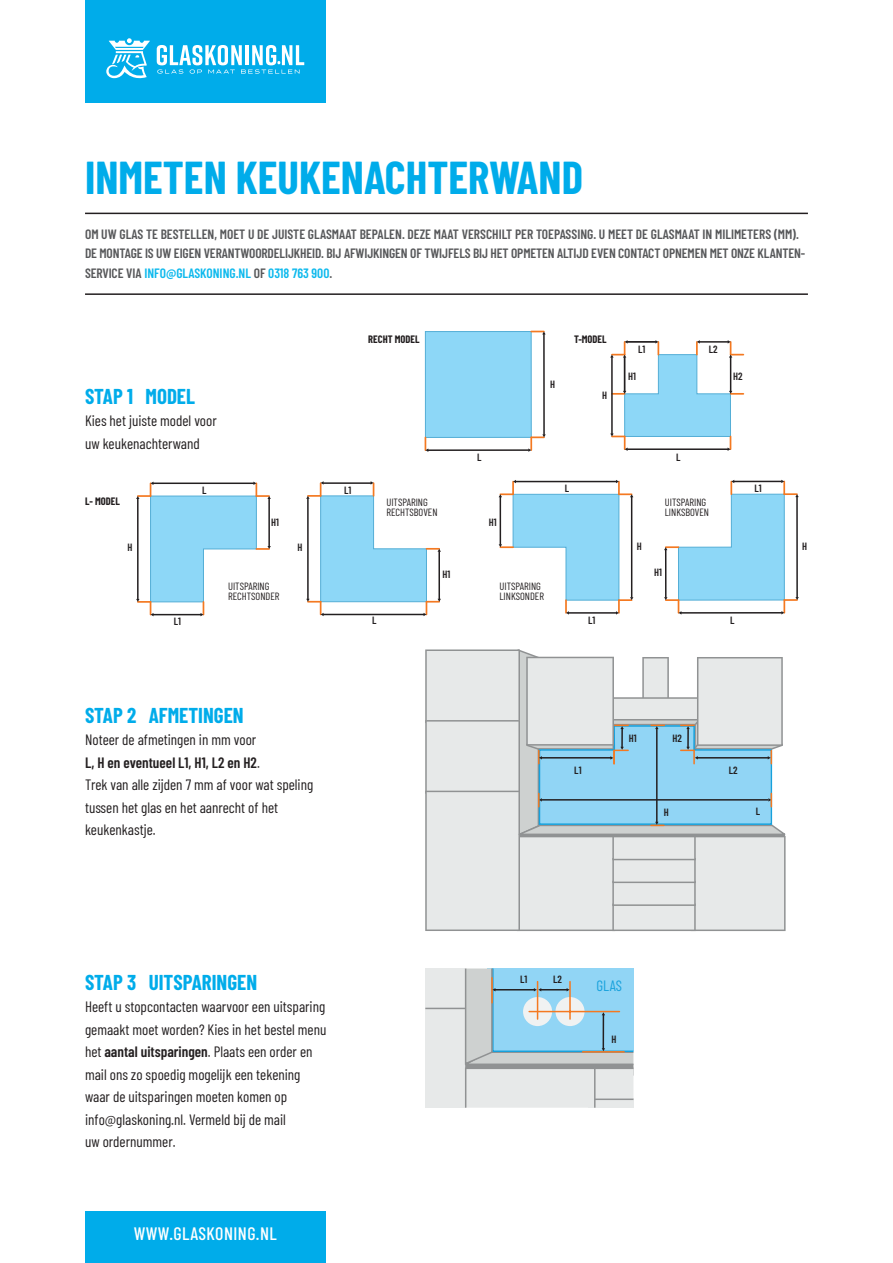
<style>
.page{position:relative;width:893px;height:1263px;background:#fff}
.page>*{position:absolute;margin:0;border:0;box-sizing:border-box;transform-origin:0 0}
.t1{font:700 45px "Barlow Condensed";color:#00acea}
.t2{font:700 21px "Barlow Condensed";color:#00acea}
.t3{font:500 18px "Barlow Condensed";letter-spacing:.025em;color:#fff}
.t4{font:15px/22.5px "Barlow Condensed";color:#231f20}
.t5{font:15px "Barlow Condensed";color:#17a1dc}
.t6{font:600 13.5px/19.5px "Barlow Condensed";letter-spacing:-.01em;color:#57585a}
.t7{font:10.5px/10.5px "Barlow Condensed";color:#231f20}
.t8{font:600 10.5px "Barlow Condensed";color:#231f20}
.t9{font:700 10.5px "Barlow Condensed";color:#231f20}
.t10{font:500 7.65px "Barlow Condensed";color:#231f20}
.s1{color:#0db9ed}
.s2{font-weight:600}
</style>
<div class="page">
<div style="left:85px;top:0;width:241px;height:102px;background:#00acea"></div>
<div style="left:85px;top:1212px;width:241px;height:51px;background:#00acea"></div>
<svg style="left:106px;top:38px;width:44px;height:41px"></svg>
<svg style="left:157px;top:45px;width:147px;height:29px"></svg>
<hr style="left:85px;top:213px;width:723px;height:1px;background:#231f20">
<hr style="left:85px;top:293px;width:723px;height:2px;background:#231f20">
<div style="left:425px;top:1007px;width:41px;height:101px;background:#e7e9e9"></div>
<div style="left:425px;top:968px;width:40px;height:39px;background:#e7e9e9"></div>
<div style="left:587px;top:1098px;width:46px;height:10px;background:#e7e9e9"></div>
<div style="left:465px;top:1064px;width:168px;height:11px;background:#909293"></div>
<div style="left:587px;top:1067px;width:47px;height:33px;background:#e7e9e9;border:2px solid #909293"></div>
<div style="left:465px;top:1067px;width:131px;height:41px;background:#e7e9e9;border:2px solid #909293"></div>
<hr style="left:425px;top:1008px;width:40px;height:1px;background:#909293">
<svg style="left:460px;top:968px;width:174px;height:98px"></svg>
<div style="left:425px;top:331px;width:106px;height:106px;background:#8dd7f7"></div>
<div style="left:425px;top:331px;width:107px;height:107px;border:1px solid #54aed6"></div>
<hr style="left:543px;top:334px;width:2px;height:101px;background:#231f20">
<svg style="left:531px;top:331px;width:15px;height:3px"></svg>
<hr style="left:428px;top:449px;width:101px;height:2px;background:#231f20">
<svg style="left:425px;top:437px;width:3px;height:15px"></svg>
<svg style="left:528px;top:434px;width:18px;height:18px"></svg>
<svg style="left:610px;top:340px;width:133px;height:111px"></svg>
<svg style="left:664px;top:480px;width:135px;height:134px"></svg>
<svg style="left:136px;top:482px;width:135px;height:134px"></svg>
<svg style="left:499px;top:480px;width:134px;height:135px"></svg>
<svg style="left:425px;top:649px;width:361px;height:282px"></svg>
<svg style="left:306px;top:481px;width:135px;height:135px"></svg>
<h1 class="t1" style="left:85px;top:146px;width:500px">INMETEN KEUKENACHTERWAND</h1>
<p class="t6" style="left:85px;top:223px;width:722px">OM UW GLAS TE BESTELLEN, MOET U DE JUISTE GLASMAAT BEPALEN. DEZE MAAT VERSCHILT PER TOEPASSING. U MEET DE GLASMAAT IN MILIMETERS (MM).<br>DE MONTAGE IS UW EIGEN VERANTWOORDELIJKHEID. BIJ AFWIJKINGEN OF TWIJFELS BIJ HET OPMETEN ALTIJD EVEN CONTACT OPNEMEN MET ONZE KLANTEN-<br>SERVICE VIA <span class="s1">INFO@GLASKONING.NL</span> OF <span class="s1">0318 763 900</span>.</p>
<p class="t9" style="left:368px;top:331px;width:53px">RECHT MODEL</p>
<p class="t9" style="left:574px;top:331px;width:34px">T-MODEL</p>
<p class="t8" style="left:638px;top:341px;width:9px">L1</p>
<p class="t8" style="left:709px;top:341px;width:10px">L2</p>
<h2 class="t2" style="left:85px;top:381px;width:112px">STAP 1 MODEL</h2>
<p class="t4" style="left:85px;top:408px;width:133px">Kies het juiste model voor uw keukenachterwand</p>
<p class="t8" style="left:550px;top:377px;width:7px">H</p>
<p class="t8" style="left:602px;top:388px;width:7px">H</p>
<p class="t8" style="left:628px;top:368px;width:9px">H1</p>
<p class="t8" style="left:733px;top:368px;width:11px">H2</p>
<p class="t8" style="left:477px;top:450px;width:6px">L</p>
<p class="t8" style="left:676px;top:449px;width:6px">L</p>
<p class="t8" style="left:202px;top:482px;width:6px">L</p>
<p class="t8" style="left:344px;top:482px;width:9px">L1</p>
<p class="t8" style="left:565px;top:480px;width:6px">L</p>
<p class="t8" style="left:754px;top:480px;width:9px">L1</p>
<p class="t9" style="left:85px;top:494px;width:36px">L- MODEL</p>
<p class="t8" style="left:271px;top:515px;width:9px">H1</p>
<p class="t7" style="left:386px;top:496px;width:53px">UITSPARING<br>RECHTSBOVEN</p>
<p class="t8" style="left:489px;top:514px;width:9px">H1</p>
<p class="t7" style="left:665px;top:496px;width:46px">UITSPARING<br>LINKSBOVEN</p>
<p class="t8" style="left:128px;top:540px;width:7px">H</p>
<p class="t8" style="left:298px;top:540px;width:7px">H</p>
<p class="t8" style="left:637px;top:539px;width:7px">H</p>
<p class="t8" style="left:442px;top:566px;width:9px">H1</p>
<p class="t8" style="left:654px;top:565px;width:9px">H1</p>
<p class="t10" style="left:653px;top:575px;width:5px;rotate:-90deg">H</p>
<p class="t7" style="left:228px;top:580px;width:53px">UITSPARING<br>RECHTSONDER</p>
<p class="t7" style="left:499px;top:580px;width:46px">UITSPARING<br>LINKSONDER</p>
<p class="t8" style="left:174px;top:614px;width:9px">L1</p>
<p class="t8" style="left:372px;top:613px;width:6px">L</p>
<p class="t8" style="left:588px;top:613px;width:9px">L1</p>
<p class="t8" style="left:730px;top:613px;width:6px">L</p>
<h2 class="t2" style="left:85px;top:700px;width:160px">STAP 2 AFMETINGEN</h2>
<p class="t4" style="left:85px;top:727px;width:230px">Noteer de afmetingen in mm voor<br><span class="s2">L, H en eventueel L1, H1, L2 en H2</span>.<br>Trek van alle zijden 7 mm af voor wat speling tussen het glas en het aanrecht of het keukenkastje.</p>
<p class="t8" style="left:629px;top:731px;width:9px">H1</p>
<p class="t8" style="left:672px;top:731px;width:11px">H2</p>
<p class="t8" style="left:574px;top:762px;width:9px">L1</p>
<p class="t8" style="left:729px;top:762px;width:10px">L2</p>
<p class="t8" style="left:664px;top:805px;width:7px">H</p>
<p class="t8" style="left:756px;top:804px;width:6px">L</p>
<p class="t8" style="left:802px;top:539px;width:7px">H</p>
<h2 class="t2" style="left:85px;top:967px;width:174px">STAP 3 UITSPARINGEN</h2>
<p class="t4" style="left:85px;top:994px;width:243px">Heeft u stopcontacten waarvoor een uitsparing gemaakt moet worden? Kies in het bestel menu het <span class="s2">aantal uitsparingen</span>. Plaats een order en mail ons zo spoedig mogelijk een tekening waar de uitsparingen moeten komen op info@glaskoning.nl. Vermeld bij de mail<br>uw ordernummer.</p>
<p class="t3" style="left:134px;top:1221px;width:145px">WWW.GLASKONING.NL</p>
<p class="t8" style="left:520px;top:971px;width:9px">L1</p>
<p class="t8" style="left:553px;top:971px;width:10px">L2</p>
<p class="t5" style="left:596px;top:974px;width:27px">GLAS</p>
<p class="t8" style="left:611px;top:1031px;width:7px">H</p>
</div>
